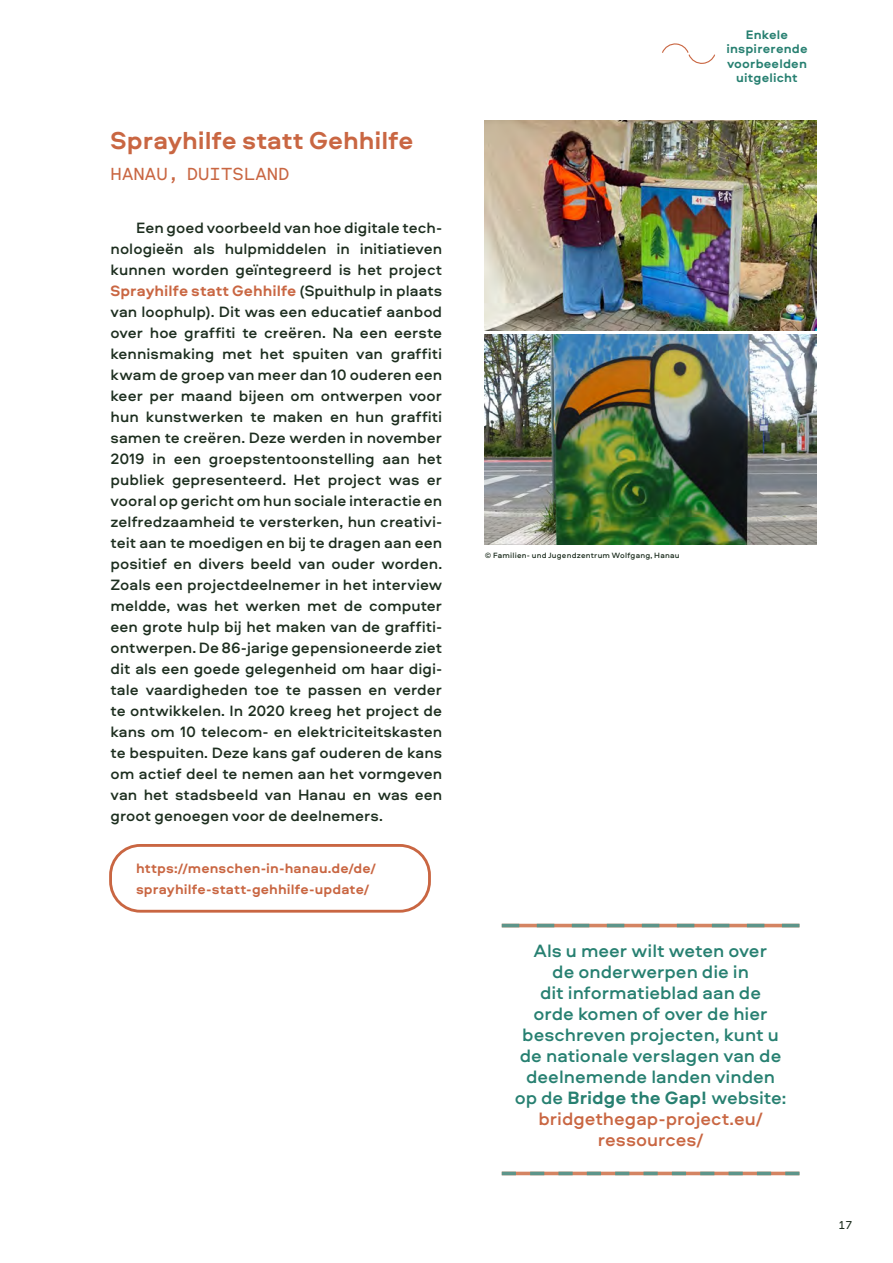
<style>
.page{position:relative;width:893px;height:1263px;background:#fff}
.page>*{position:absolute;margin:0;border:0;box-sizing:border-box;transform-origin:0 0}
.Headlines_Beispiele{font:700 25.5px "Aeroport";color:#c96642}
.mehr_Infos{font:500 18.6px/21px "Aeroport";color:#278071;text-align:center}
.Stadt__Land__Bsp{font:18.3px "Aeroport Mono";letter-spacing:.005em;color:#c96642}
.Lauftext_Abstand_dav{font:500 15.6px/21px "Aeroport";letter-spacing:.005em;color:#1d2e1f;text-align:justify}
.Links_bei_beispielen{font:700 14.1px/21px "Aeroport";letter-spacing:.01em;color:#c96642}
.t1{font:700 12.9px/14.4px "Aeroport";letter-spacing:.015em;color:#278071;text-align:center}
.t2{font:12px "Aeroport Mono";color:#1d2e1f}
.Credit{font:500 7.95px "Aeroport";letter-spacing:.025em;color:#1d2e1f}
.s1{font-weight:700;color:#c96642}
.s2{font-weight:700}
.s3{color:#c96642}
</style>
<div class="page">
<svg style="left:662px;top:43px;width:53px;height:21px"></svg>
<div style="left:109px;top:844px;width:322px;height:69px;border:3px solid #c96642;border-radius:30px"></div>
<svg style="left:502px;top:924px;width:297px;height:3px"></svg>
<svg style="left:502px;top:1172px;width:297px;height:3px"></svg>
<img style="left:485px;top:121px;width:331px;height:209px">
<img style="left:485px;top:335px;width:331px;height:209px">
<p class="Headlines_Beispiele" style="left:111px;top:121px;width:304px">Sprayhilfe statt Gehhilfe</p>
<p class="Stadt__Land__Bsp" style="left:111px;top:161px;width:180px">HANAU, DUITSLAND</p>
<p class="Lauftext_Abstand_dav" style="left:111px;top:216px;width:333px;text-indent:26px">Een goed voorbeeld van hoe digitale tech&shy;nologieën als hulpmiddelen in initiatieven kunnen worden geïntegreerd is het project <span class="s1">Sprayhilfe statt Gehhilfe</span> (Spuithulp in plaats van loophulp). Dit was een educatief aanbod over hoe graffiti te creëren. Na een eerste kennismaking met het spuiten van graffiti kwam de groep van meer dan 10 ouderen een keer per maand bijeen om ontwerpen voor hun kunstwerken te maken en hun graffiti samen te creëren. Deze werden in november 2019 in een groepstentoonstelling aan het publiek gepresenteerd. Het project was er vooral op gericht om hun sociale interactie en zelfredzaamheid te versterken, hun creativi&shy;teit aan te moedigen en bij te dragen aan een positief en divers beeld van ouder worden.<br>Zoals een projectdeelnemer in het interview meldde, was het werken met de computer een grote hulp bij het maken van de graffiti&shy;ontwerpen. De 86-jarige gepensioneerde ziet dit als een goede gelegenheid om haar digi&shy;tale vaardigheden toe te passen en verder te ontwikkelen. In 2020 kreeg het project de kans om 10 telecom- en elektriciteitskasten te bespuiten. Deze kans gaf ouderen de kans om actief deel te nemen aan het vormgeven van het stadsbeeld van Hanau en was een groot genoegen voor de deelnemers.</p>
<p class="Links_bei_beispielen" style="left:136px;top:857px;width:242px">https://menschen-in-hanau.de/de/ sprayhilfe-statt-gehhilfe-update/</p>
<p class="t1" style="left:726px;top:27px;width:83px">Enkele inspirerende voorbeelden uitgelicht</p>
<p class="Credit" style="left:485px;top:550px;width:196px">© Familien- und Jugendzentrum Wolfgang, Hanau</p>
<p class="mehr_Infos" style="left:515px;top:939px;width:273px">Als u meer wilt weten over<br>de onderwerpen die in<br>dit informatieblad aan de<br>orde komen of over de hier beschreven projecten, kunt u de nationale verslagen van de deelnemende landen vinden op de <span class="s2">Bridge the Gap!</span> website: <span class="s3">bridgethegap-project.eu/ ressources/</span></p>
<p class="t2" style="left:838px;top:1217px;width:16px">17</p>
</div>
